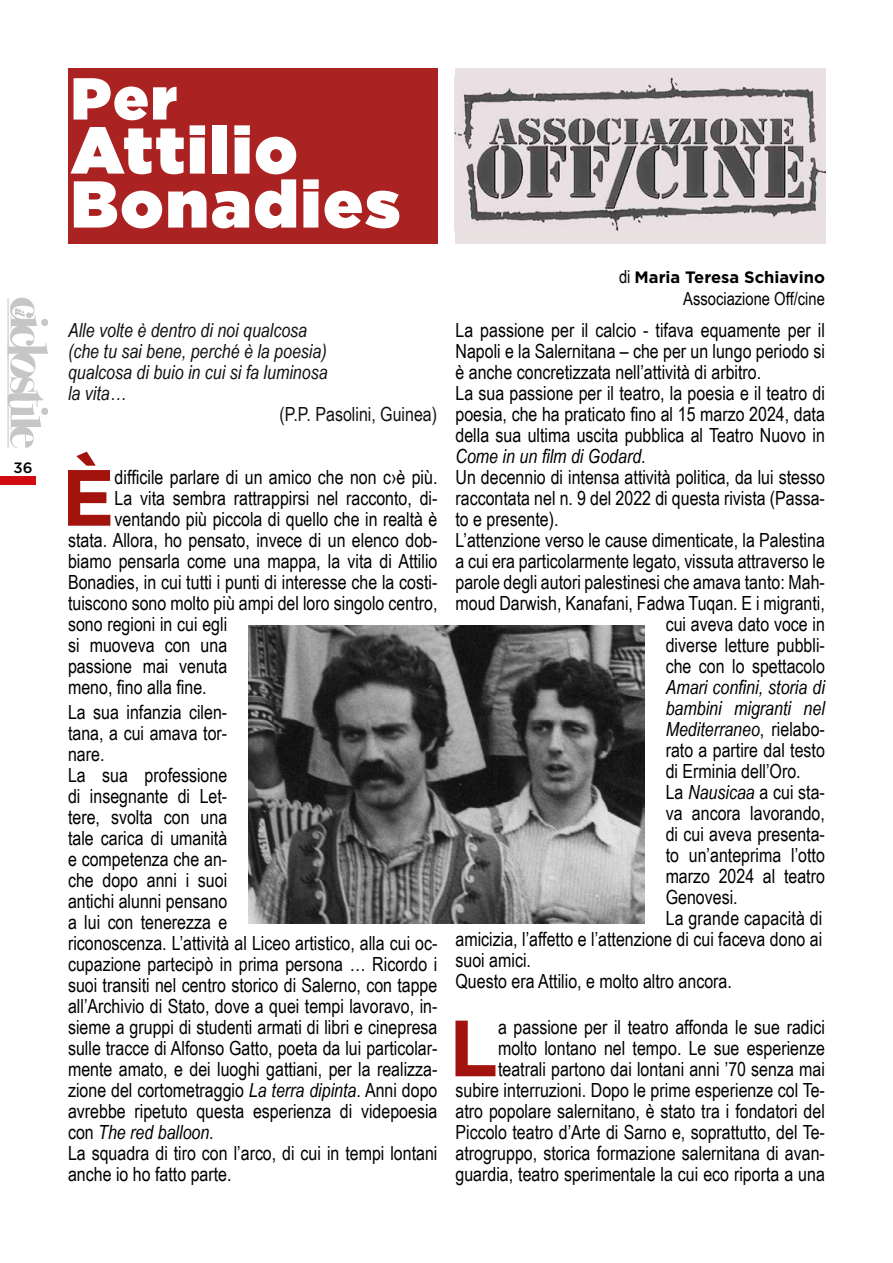
<style>
.page{position:relative;width:893px;height:1263px;background:#fff}
.page>*{position:absolute;margin:0;border:0;box-sizing:border-box;transform-origin:0 0}
.t1{font:700 79.5px "Gotham";color:#a3130d}
.t2{font:900 66px/54px "Gotham";letter-spacing:.04em;color:#fff}
.t3{font:900 59.1px "Gotham";color:#fff}
.t4{font:19.5px/21px "Arial Narrow";color:#000}
.t5{font:italic 19.5px/21px "Arial Narrow";color:#111}
.t6{font:italic 19.5px "Arial Narrow";color:#000}
.t7{font:19.5px "Arial Narrow";color:#111}
.t8{font:18px "Arial Narrow";color:#000}
.t9{font:700 16.5px "Gotham";color:#000}
.t10{font:500 15px "Gotham";color:#000}
.t11{font:italic 12.15px "Bodoni Svty Two ITCTT";color:#c6c6c6}
.s1{font-style:italic}
.s2{font-family:"Arial Narrow";font-weight:400;font-size:18px}
.s3{font-style:normal}
</style>
<div class="page">
<div style="left:0;top:476px;width:35px;height:8px;background:#d20a11"></div>
<svg style="left:8px;top:298px;width:40px;height:150px"></svg>
<div style="left:68px;top:68px;width:369px;height:176px;background:#ab2222"></div>
<div style="left:455px;top:68px;width:370px;height:176px;background:#e9e0e1"></div>
<img style="left:455px;top:78px;width:370px;height:153px">
<img style="left:249px;top:625px;width:395px;height:298px">
<p class="t11" style="left:30px;top:309px;width:9px;rotate:90deg">il</p>
<p class="t10" style="left:14px;top:457px;width:21px">36</p>
<h3 class="t3" style="left:71px;top:56px;width:107px">Per</h3>
<h2 class="t2" style="left:71px;top:122px;width:331px">Attilio<br>Bonadies</h2>
<p class="t5" style="left:68px;top:319px;width:261px">Alle volte è dentro di noi qualcosa (che tu sai bene, perché è la poesia) qualcosa di buio in cui si fa luminosa la vita…</p>
<p class="t7" style="left:280px;top:399px;width:159px">(P.P. Pasolini, Guinea)</p>
<h1 class="t1" style="left:61px;top:452px;width:55px">È</h1>
<p class="t4" style="left:115px;top:466px;width:324px">difficile parlare di un amico che non c›è più.</p>
<p class="t4" style="left:115px;top:487px;width:324px">La vita sembra rattrappirsi nel racconto, di-</p>
<p class="t4" style="left:115px;top:508px;width:324px">ventando più piccola di quello che in realtà è</p>
<p class="t4" style="left:68px;top:529px;width:371px">stata. Allora, ho pensato, invece di un elenco dob-</p>
<p class="t4" style="left:68px;top:550px;width:371px">biamo pensarla come una mappa, la vita di Attilio</p>
<p class="t4" style="left:68px;top:571px;width:371px">Bonadies, in cui tutti i punti di interesse che la costi-</p>
<p class="t4" style="left:68px;top:592px;width:371px">tuiscono sono molto più ampi del loro singolo centro,</p>
<p class="t4" style="left:68px;top:613px;width:161px">sono regioni in cui egli</p>
<p class="t4" style="left:68px;top:634px;width:161px">si muoveva con una</p>
<p class="t4" style="left:68px;top:655px;width:161px">passione mai venuta</p>
<p class="t4" style="left:68px;top:676px;width:140px">meno, fino alla fine.</p>
<p class="t4" style="left:68px;top:701px;width:371px">La sua infanzia cilen-<br>tana, a cui amava tor-<br>nare.<br>La sua professione<br>di insegnante di Let-<br>tere, svolta con una<br>tale carica di umanità<br>e competenza che an-<br>che dopo anni i suoi<br>antichi alunni pensano<br>a lui con tenerezza e<br>riconoscenza. L’attività al Liceo artistico, alla cui oc&shy;cupazione partecipò in prima persona … Ricordo i suoi transiti nel centro storico di Salerno, con tappe all’Archivio di Stato, dove a quei tempi lavoravo, in&shy;sieme a gruppi di studenti armati di libri e cinepresa sulle tracce di Alfonso Gatto, poeta da lui particolar&shy;mente amato, e dei luoghi gattiani, per la realizza&shy;zione del cortometraggio <span class="s1">La terra dipinta</span>. Anni dopo avrebbe ripetuto questa esperienza di videpoesia con <span class="s1">The red balloon.<br></span>La squadra di tiro con l’arco, di cui in tempi lontani anche io ho fatto parte.</p>
<p class="t9" style="left:619px;top:268px;width:207px"><span class="s2">di</span> Maria Teresa Schiavino</p>
<p class="t8" style="left:683px;top:285px;width:143px">Associazione Off/cine</p>
<p class="t4" style="left:455px;top:319px;width:371px">La passione per il calcio - tifava equamente per il</p>
<p class="t4" style="left:455px;top:340px;width:371px">Napoli e la Salernitana – che per un lungo periodo si</p>
<p class="t4" style="left:455px;top:361px;width:307px">è anche concretizzata nell’attività di arbitro.</p>
<p class="t4" style="left:455px;top:382px;width:371px">La sua passione per il teatro, la poesia e il teatro di</p>
<p class="t4" style="left:455px;top:403px;width:371px">poesia, che ha praticato fino al 15 marzo 2024, data</p>
<p class="t4" style="left:455px;top:424px;width:371px">della sua ultima uscita pubblica al Teatro Nuovo in</p>
<p class="t6" style="left:455px;top:445px;width:192px">Come in un film di Godard<span class="s3">.</span></p>
<p class="t4" style="left:455px;top:466px;width:371px">Un decennio di intensa attività politica, da lui stesso</p>
<p class="t4" style="left:455px;top:487px;width:371px">raccontata nel n. 9 del 2022 di questa rivista (Passa-</p>
<p class="t4" style="left:455px;top:508px;width:105px">to e presente).</p>
<p class="t4" style="left:455px;top:529px;width:371px">L’attenzione verso le cause dimenticate, la Palestina</p>
<p class="t4" style="left:455px;top:550px;width:371px">a cui era particolarmente legato, vissuta attraverso le</p>
<p class="t4" style="left:455px;top:571px;width:371px">parole degli autori palestinesi che amava tanto: Mah-</p>
<p class="t4" style="left:455px;top:592px;width:371px">moud Darwish, Kanafani, Fadwa Tuqan. E i migranti,</p>
<p class="t4" style="left:666px;top:613px;width:161px">cui aveva dato voce in</p>
<p class="t4" style="left:666px;top:634px;width:161px">diverse letture pubbli-</p>
<p class="t4" style="left:666px;top:655px;width:161px">che con lo spettacolo</p>
<p class="t6" style="left:666px;top:676px;width:161px">Amari confini, storia di</p>
<p class="t6" style="left:666px;top:697px;width:161px">bambini migranti nel</p>
<p class="t6" style="left:666px;top:718px;width:161px">Mediterraneo<span class="s3">, rielabo-</span></p>
<p class="t4" style="left:666px;top:739px;width:161px">rato a partire dal testo</p>
<p class="t4" style="left:666px;top:760px;width:137px">di Erminia dell’Oro.</p>
<p class="t4" style="left:666px;top:781px;width:161px">La <span class="s1">Nausicaa</span> a cui sta-</p>
<p class="t4" style="left:666px;top:802px;width:161px">va ancora lavorando,</p>
<p class="t4" style="left:666px;top:823px;width:161px">di cui aveva presenta-</p>
<p class="t4" style="left:666px;top:844px;width:161px">to un’anteprima l’otto</p>
<p class="t4" style="left:666px;top:865px;width:161px">marzo 2024 al teatro</p>
<p class="t4" style="left:666px;top:886px;width:73px">Genovesi.</p>
<p class="t4" style="left:666px;top:907px;width:158px">La grande capacità di</p>
<p class="t4" style="left:455px;top:928px;width:368px">amicizia, l’affetto e l’attenzione di cui faceva dono ai</p>
<p class="t4" style="left:455px;top:949px;width:77px">suoi amici.</p>
<p class="t4" style="left:455px;top:970px;width:278px">Questo era Attilio, e molto altro ancora.</p>
<h1 class="t1" style="left:449px;top:1002px;width:51px">L</h1>
<p class="t4" style="left:455px;top:1016px;width:371px;text-align:right">a passione per il teatro affonda le sue radici molto lontano nel tempo. Le sue esperienze teatrali partono dai lontani anni ’70 senza mai subire interruzioni. Dopo le prime esperienze col Te&shy;atro popolare salernitano, è stato tra i fondatori del Piccolo teatro d’Arte di Sarno e, soprattutto, del Te&shy;atrogruppo, storica formazione salernitana di avan&shy;guardia, teatro sperimentale la cui eco riporta a una</p>
</div>
